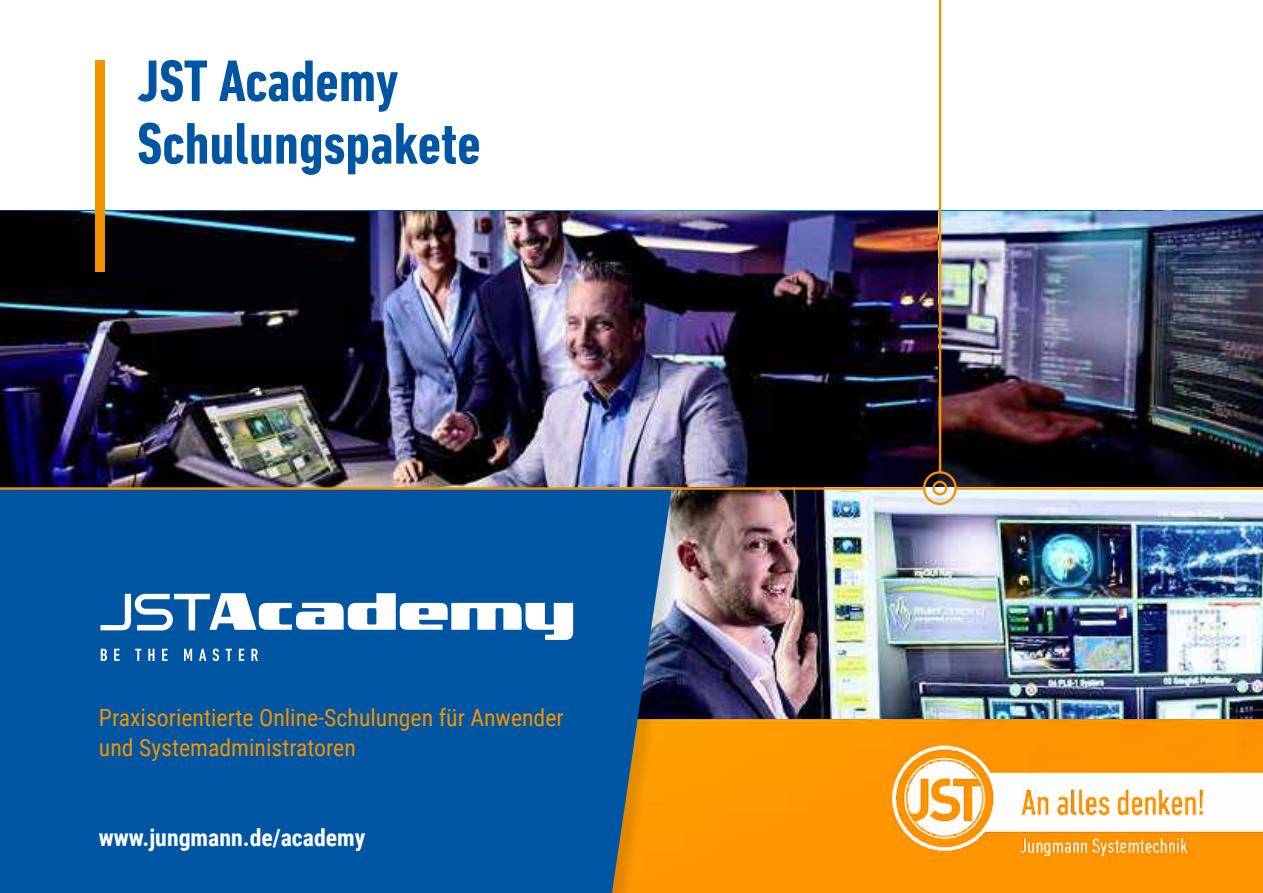
<style>
.page{position:relative;width:1263px;height:893px;background:#fff}
.page>*{position:absolute;margin:0;border:0;box-sizing:border-box;transform-origin:0 0}
.t1{font:700 condensed 59.55px/62.6px "DIN Next LT Pro";color:#0056a3}
.t2{font:23.7px/29.4px "Roboto Condensed";color:#f49200}
.t3{font:700 23.7px "Roboto Condensed";color:#fff}
</style>
<div class="page">
<div style="left:690px;top:719px;width:573px;height:174px;background:#ff9501"></div>
<img style="left:0;top:211px;width:939px;height:276px">
<img style="left:939px;top:211px;width:324px;height:276px">
<img style="left:672px;top:487px;width:591px;height:232px">
<img style="left:892px;top:745px;width:371px;height:111px">
<hr style="left:956px;top:487px;width:307px;height:3px;background:#f49200">
<div style="left:0;top:491px;width:690px;height:402px;background:#000;opacity:.11"></div>
<div style="left:0;top:490px;width:672px;height:403px;background:#0056a3"></div>
<hr style="left:939px;top:0;width:2px;height:473px;background:#f49200">
<div style="left:923px;top:471px;width:34px;height:34px;border:2px solid #f49200;border-radius:50%"></div>
<div style="left:932px;top:481px;width:15px;height:15px;border:2px solid #f49200;border-radius:50%"></div>
<div style="left:96px;top:60px;width:9px;height:212px;background:#f49200"></div>
<svg style="left:101px;top:649px;width:6px;height:12px"></svg>
<svg style="left:114px;top:649px;width:6px;height:12px"></svg>
<svg style="left:135px;top:649px;width:6px;height:12px"></svg>
<svg style="left:148px;top:649px;width:6px;height:12px"></svg>
<svg style="left:162px;top:649px;width:6px;height:12px"></svg>
<svg style="left:184px;top:649px;width:8px;height:12px"></svg>
<svg style="left:199px;top:649px;width:7px;height:12px"></svg>
<svg style="left:213px;top:649px;width:6px;height:12px"></svg>
<svg style="left:226px;top:649px;width:6px;height:12px"></svg>
<svg style="left:239px;top:649px;width:5px;height:12px"></svg>
<svg style="left:251px;top:649px;width:7px;height:12px"></svg>
<svg style="left:100px;top:593px;width:473px;height:47px"></svg>
<hr style="left:0;top:487px;width:924px;height:3px;background:#f49200">
<h1 class="t1" style="left:137px;top:50px;width:345px">JST Academy<br>Schulungspakete</h1>
<p class="t2" style="left:99px;top:702px;width:466px">Praxisorientierte Online-Schulungen für Anwender und Systemadministratoren</p>
<p class="t3" style="left:99px;top:821px;width:268px">www.jungmann.de/academy</p>
</div>
